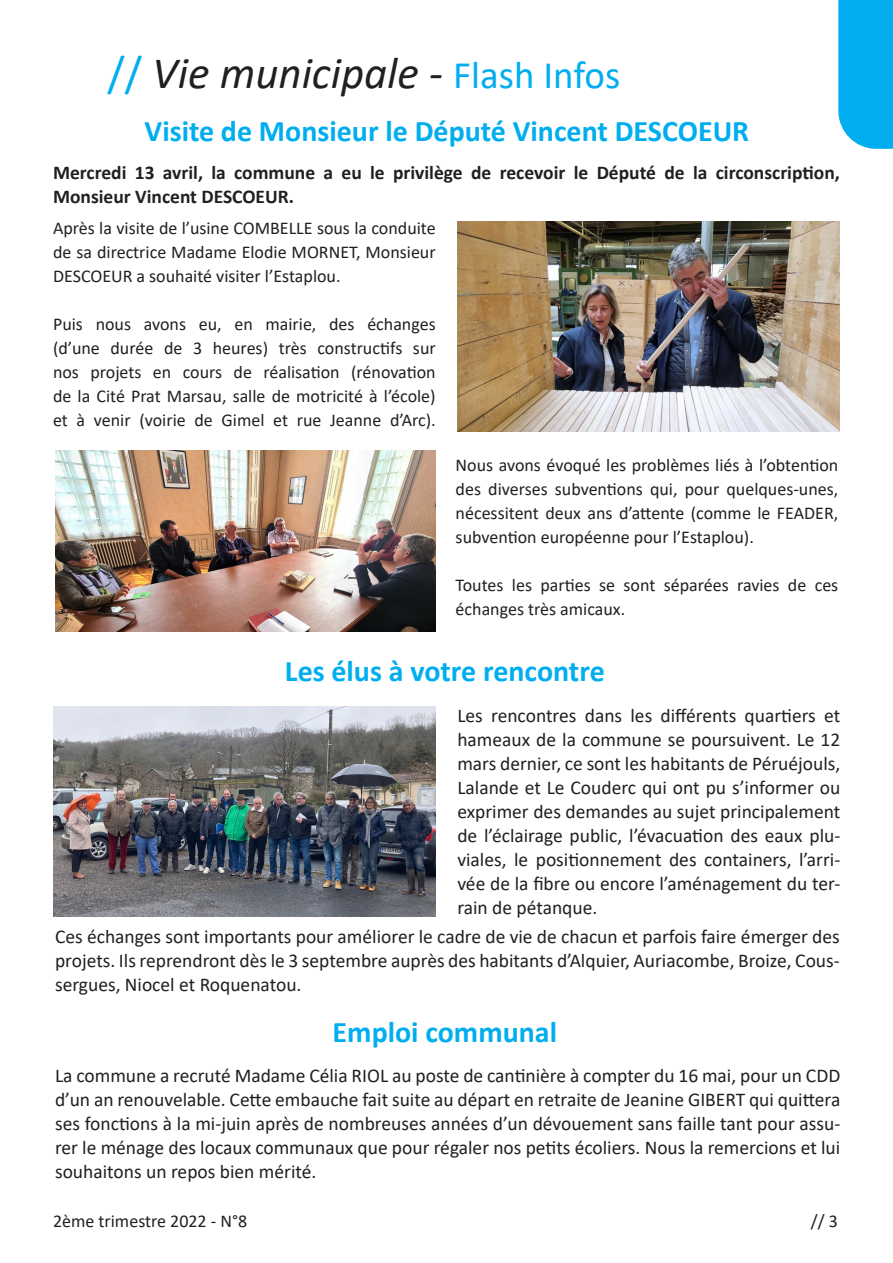
<style>
.page{position:relative;width:893px;height:1263px;background:#fff}
.page>*{position:absolute;margin:0;border:0;box-sizing:border-box;transform-origin:0 0}
.t1{font:italic 45px "Calibri";color:#231f20}
.t2{font:700 30px "Calibri";color:#00aeef}
.t3{font:19.5px/24px "Calibri";color:#231f20;text-align:justify}
.t4{font:700 19.5px/24px "Calibri";color:#231f20}
.t5{font:18px/24px "Calibri";color:#231f20;text-align:justify}
.s1{font-style:normal;color:#00aeef}
.s2{font-style:normal;font-size:39px;color:#00aeef}
</style>
<div class="page">
<div style="left:838px;top:0;width:55px;height:149px;background:#00aeef"></div>
<img style="left:457px;top:222px;width:383px;height:209px">
<img style="left:55px;top:450px;width:381px;height:181px">
<img style="left:53px;top:707px;width:383px;height:209px">
<p class="t1" style="left:107px;top:42px;width:514px"><span class="s1">//</span> Vie municipale - <span class="s2">Flash Infos</span></p>
<p class="t2" style="left:145px;top:110px;width:606px">Visite de Monsieur le Député Vincent DESCOEUR</p>
<p class="t4" style="left:53px;top:160px;width:788px">Mercredi 13 avril, la commune a eu le privilège de recevoir le Député de la circonscription,<br>Monsieur Vincent DESCOEUR.</p>
<p class="t5" style="left:53px;top:216px;width:384px">Après la visite de l’usine COMBELLE sous la conduite de sa directrice Madame Elodie MORNET, Monsieur DESCOEUR a souhaité visiter l’Estaplou.</p>
<p class="t5" style="left:53px;top:312px;width:384px">Puis nous avons eu, en mairie, des échanges (d’une durée de 3 heures) très constructifs sur nos projets en cours de réalisation (rénovation de la Cité Prat Marsau, salle de motricité à l’école)</p>
<p class="t5" style="left:53px;top:408px;width:384px">et à venir (voirie de Gimel et rue Jeanne d’Arc).</p>
<p class="t5" style="left:456px;top:453px;width:384px">Nous avons évoqué les problèmes liés à l’obtention des diverses subventions qui, pour quelques-unes, nécessitent deux ans d’attente (comme le FEADER, subvention européenne pour l’Estaplou).</p>
<p class="t5" style="left:456px;top:573px;width:384px">Toutes les parties se sont séparées ravies de ces échanges très amicaux.</p>
<p class="t2" style="left:285px;top:649px;width:321px">Les élus à votre rencontre</p>
<p class="t3" style="left:457px;top:703px;width:385px">Les rencontres dans les différents quartiers et hameaux de la commune se poursuivent. Le 12 mars dernier, ce sont les habitants de Péruéjouls, Lalande et Le Couderc qui ont pu s’informer ou exprimer des demandes au sujet principalement de l’éclairage public, l’évacuation des eaux plu&shy;viales, le positionnement des containers, l’arri&shy;vée de la fibre ou encore l’aménagement du ter&shy;rain de pétanque.</p>
<p class="t3" style="left:55px;top:924px;width:786px">Ces échanges sont importants pour améliorer le cadre de vie de chacun et parfois faire émerger des projets. Ils reprendront dès le 3 septembre auprès des habitants d’Alquier, Auriacombe, Broize, Cous&shy;sergues, Niocel et Roquenatou.</p>
<p class="t2" style="left:333px;top:1011px;width:226px">Emploi communal</p>
<p class="t3" style="left:55px;top:1063px;width:787px">La commune a recruté Madame Célia RIOL au poste de cantinière à compter du 16 mai, pour un CDD d’un an renouvelable. Cette embauche fait suite au départ en retraite de Jeanine GIBERT qui quittera ses fonctions à la mi-juin après de nombreuses années d’un dévouement sans faille tant pour assu&shy;rer le ménage des locaux communaux que pour régaler nos petits écoliers. Nous la remercions et lui souhaitons un repos bien mérité.</p>
<p class="t5" style="left:53px;top:1208px;width:196px">2ème trimestre 2022 - N°8</p>
<p class="t5" style="left:811px;top:1208px;width:29px">// 3</p>
</div>
